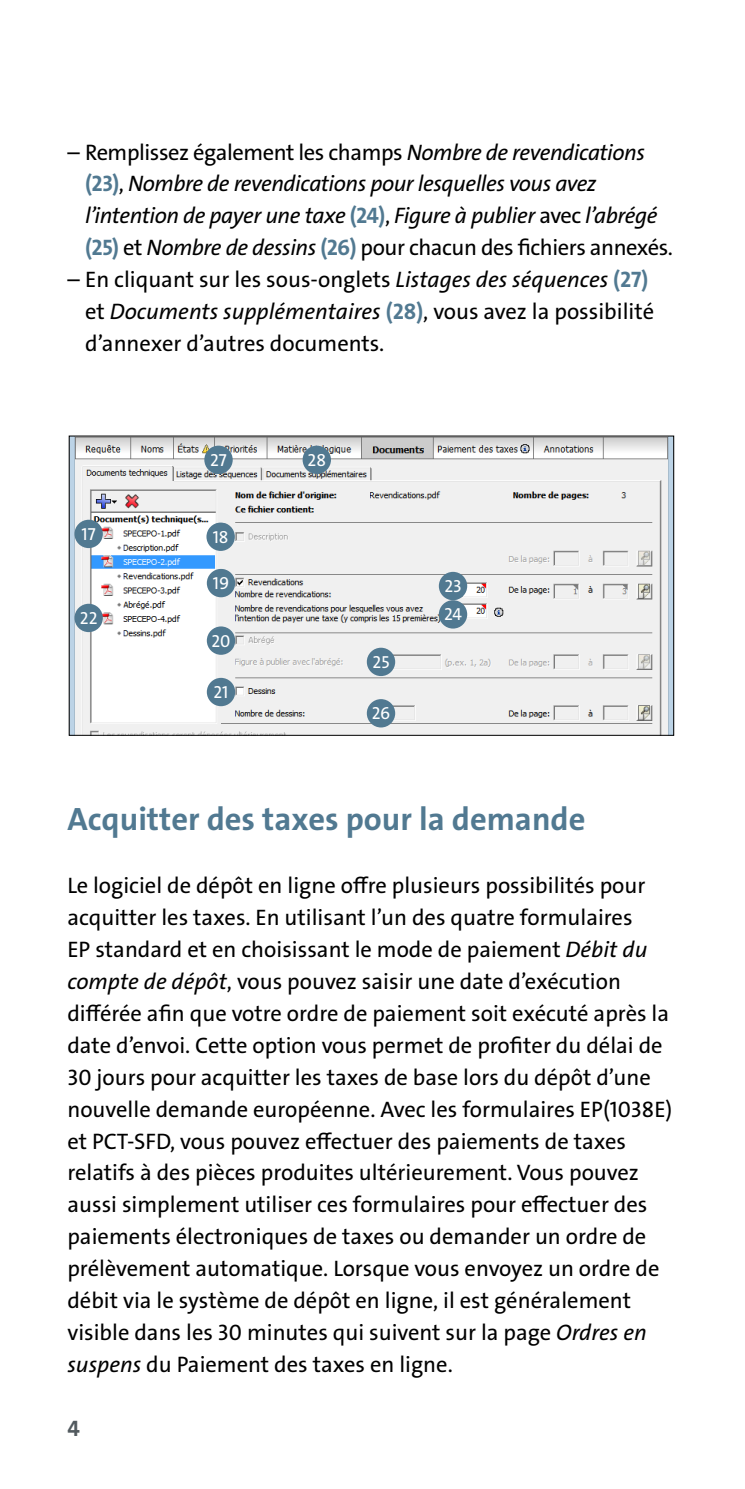
<style>
.page{position:relative;width:745px;height:1489px;background:#fff}
.page>*{position:absolute;margin:0;border:0;box-sizing:border-box;transform-origin:0 0}
.t1{font:32.5px "The Sans LP7 Bld";color:#517991}
.t2{font:22.5px/32px "The Sans LP5 Plain";color:#000}
.t3{font:22.5px "The Sans LP5 Plain";letter-spacing:-.02em;color:#000}
.t4{font:22.5px/32px "The Sans LP5 Plain IT";letter-spacing:-.02em;color:#000}
.t5{font:22.5px "The Sans LP7 Bld";color:#525a5f}
.t6{font:17.5px/28.2px "The Sans LP5 Plain";color:#fff}
.s1{font-family:"The Sans LP5 Plain IT"}
.s2{font-family:"The Sans LP7 Bld";color:#517991}
.s3{font-family:"The Sans LP5 Plain"}
</style>
<div class="page">
<img style="left:71px;top:437px;width:600px;height:296px">
<div style="left:74px;top:519px;width:29px;height:29px;background:#517991;border-radius:50%"></div>
<div style="left:206px;top:522px;width:29px;height:29px;background:#517991;border-radius:50%"></div>
<div style="left:207px;top:569px;width:28px;height:28px;background:#517991;border-radius:50%"></div>
<div style="left:207px;top:626px;width:28px;height:28px;background:#517991;border-radius:50%"></div>
<div style="left:207px;top:677px;width:28px;height:29px;background:#517991;border-radius:50%"></div>
<div style="left:74px;top:603px;width:29px;height:29px;background:#517991;border-radius:50%"></div>
<div style="left:438px;top:572px;width:29px;height:28px;background:#517991;border-radius:50%"></div>
<div style="left:438px;top:600px;width:29px;height:28px;background:#517991;border-radius:50%"></div>
<div style="left:366px;top:647px;width:29px;height:29px;background:#517991;border-radius:50%"></div>
<div style="left:366px;top:699px;width:29px;height:28px;background:#517991;border-radius:50%"></div>
<div style="left:204px;top:445px;width:28px;height:29px;background:#517991;border-radius:50%"></div>
<div style="left:302px;top:445px;width:29px;height:29px;background:#517991;border-radius:50%"></div>
<p class="t3" style="left:67px;top:137px;width:578px">– Remplissez également les champs <span class="s1">Nombre de revendications</span></p>
<p class="t4" style="left:85px;top:168px;width:573px"><span class="s2">(23)</span><span class="s3">,</span> Nombre de revendications pour lesquelles vous avez l’intention de payer une taxe <span class="s2">(24)</span><span class="s3">,</span> Figure à publier <span class="s3">avec</span> l’abrégé</p>
<p class="t3" style="left:85px;top:233px;width:589px"><span class="s2">(25)</span> et <span class="s1">Nombre de dessins</span> <span class="s2">(26)</span> pour chacun des fichiers annexés.</p>
<p class="t2" style="left:85px;top:264px;width:570px;text-indent:-18px">– En cliquant sur les sous-onglets <span class="s1">Listages des séquences</span> <span class="s2">(27) </span>et <span class="s1">Documents supplémentaires</span> <span class="s2">(28)</span>, vous avez la possibilité d’annexer d’autres documents.</p>
<p class="t6" style="left:210px;top:446px;width:18px">27</p>
<p class="t6" style="left:307px;top:446px;width:20px">28</p>
<p class="t6" style="left:82px;top:520px;width:16px">17</p>
<p class="t6" style="left:212px;top:523px;width:17px">18</p>
<p class="t6" style="left:213px;top:569px;width:18px">19</p>
<p class="t6" style="left:80px;top:604px;width:19px">22</p>
<p class="t6" style="left:211px;top:626px;width:21px">20</p>
<p class="t6" style="left:213px;top:678px;width:16px">21</p>
<p class="t6" style="left:372px;top:648px;width:18px">25</p>
<p class="t6" style="left:371px;top:699px;width:20px">26</p>
<p class="t6" style="left:443px;top:572px;width:20px">23<br>24</p>
<h1 class="t1" style="left:67px;top:797px;width:519px">Acquitter des taxes pour la demande</h1>
<p class="t2" style="left:67px;top:869px;width:606px">Le logiciel de dépôt en ligne offre plusieurs possibilités pour acquitter les taxes. En utilisant l’un des quatre formulaires<br>EP standard et en choisissant le mode de paiement <span class="s1">Débit du compte de dépôt</span>, vous pouvez saisir une date d’exécution différée afin que votre ordre de paiement soit exécuté après la date d’envoi. Cette option vous permet de profiter du délai de 30 jours pour acquitter les taxes de base lors du dépôt d’une nouvelle demande européenne. Avec les formulaires EP(1038E) et PCT-SFD, vous pouvez effectuer des paiements de taxes relatifs à des pièces produites ultérieurement. Vous pouvez aussi simplement utiliser ces formulaires pour effectuer des paiements électroniques de taxes ou demander un ordre de prélèvement automatique. Lorsque vous envoyez un ordre de débit via le système de dépôt en ligne, il est généralement visible dans les 30 minutes qui suivent sur la page <span class="s1">Ordres en suspens</span> du Paiement des taxes en ligne.</p>
<p class="t5" style="left:67px;top:1413px;width:14px">4</p>
</div>
